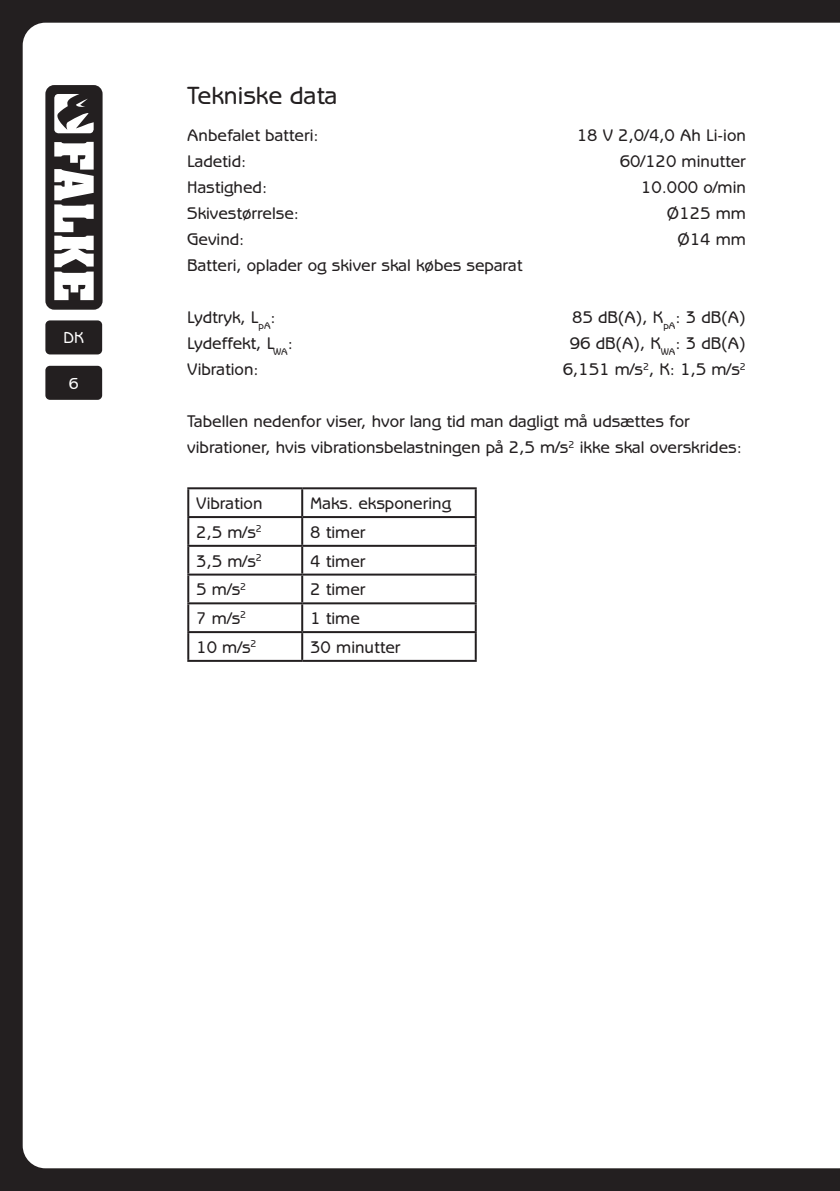
<style>
.page{position:relative;width:840px;height:1191px;background:#fff}
.page>*{position:absolute;margin:0;border:0;box-sizing:border-box;transform-origin:0 0}
.t1{font:500 25px "Benguiat Gothic LT";color:#231f20}
.t2{font:500 17px/26px "Benguiat Gothic LT";color:#231f20}
.t3{font:500 16px "Benguiat Gothic LT";color:#fff}
</style>
<div class="page">
<div style="left:0;top:0;width:839px;height:1191px;background:#231f20"></div>
<div style="left:23px;top:23px;width:816px;height:1145px;background:#fff"></div>
<div style="left:45px;top:366px;width:57px;height:34px;background:#231f20;border-radius:5px"></div>
<div style="left:45px;top:320px;width:57px;height:34px;background:#231f20;border-radius:5px"></div>
<svg style="left:45px;top:85px;width:57px;height:225px"></svg>
<hr style="left:187px;top:487px;width:115px;height:2px;background:#231f20">
<hr style="left:187px;top:489px;width:2px;height:27px;background:#231f20">
<hr style="left:302px;top:487px;width:174px;height:2px;background:#231f20">
<hr style="left:301px;top:489px;width:2px;height:27px;background:#231f20">
<hr style="left:474px;top:489px;width:2px;height:27px;background:#231f20">
<hr style="left:187px;top:516px;width:115px;height:2px;background:#231f20">
<hr style="left:187px;top:518px;width:2px;height:27px;background:#231f20">
<hr style="left:302px;top:516px;width:174px;height:2px;background:#231f20">
<hr style="left:301px;top:518px;width:2px;height:27px;background:#231f20">
<hr style="left:474px;top:518px;width:2px;height:27px;background:#231f20">
<hr style="left:187px;top:545px;width:115px;height:2px;background:#231f20">
<hr style="left:187px;top:547px;width:2px;height:26px;background:#231f20">
<hr style="left:302px;top:545px;width:174px;height:2px;background:#231f20">
<hr style="left:301px;top:547px;width:2px;height:26px;background:#231f20">
<hr style="left:474px;top:547px;width:2px;height:26px;background:#231f20">
<hr style="left:187px;top:573px;width:115px;height:2px;background:#231f20">
<hr style="left:187px;top:575px;width:2px;height:27px;background:#231f20">
<hr style="left:302px;top:573px;width:174px;height:2px;background:#231f20">
<hr style="left:301px;top:575px;width:2px;height:27px;background:#231f20">
<hr style="left:474px;top:575px;width:2px;height:27px;background:#231f20">
<hr style="left:187px;top:602px;width:115px;height:2px;background:#231f20">
<hr style="left:187px;top:604px;width:2px;height:27px;background:#231f20">
<hr style="left:302px;top:602px;width:174px;height:2px;background:#231f20">
<hr style="left:301px;top:604px;width:2px;height:27px;background:#231f20">
<hr style="left:474px;top:604px;width:2px;height:27px;background:#231f20">
<hr style="left:187px;top:631px;width:115px;height:2px;background:#231f20">
<hr style="left:187px;top:633px;width:2px;height:27px;background:#231f20">
<hr style="left:302px;top:631px;width:174px;height:2px;background:#231f20">
<hr style="left:301px;top:633px;width:2px;height:27px;background:#231f20">
<hr style="left:474px;top:633px;width:2px;height:27px;background:#231f20">
<hr style="left:187px;top:660px;width:115px;height:2px;background:#231f20">
<hr style="left:302px;top:660px;width:174px;height:2px;background:#231f20">
<p class="t3" style="left:63px;top:329px;width:22px">DK</p>
<p class="t3" style="left:69px;top:374px;width:11px">6</p>
<h1 class="t1" style="left:187px;top:81px;width:151px">Tekniske data</h1>
<p class="t2" style="left:187px;top:122px;width:133px">Anbefalet batteri:</p>
<p class="t2" style="left:576px;top:122px;width:170px">18 V 2,0/4,0 Ah Li-ion</p>
<p class="t2" style="left:187px;top:148px;width:61px">Ladetid:</p>
<p class="t2" style="left:619px;top:148px;width:128px">60/120 minutter</p>
<p class="t2" style="left:187px;top:174px;width:81px">Hastighed:</p>
<p class="t2" style="left:640px;top:174px;width:106px">10.000 o/min</p>
<p class="t2" style="left:187px;top:200px;width:113px">Skivestørrelse:</p>
<p class="t2" style="left:666px;top:200px;width:80px">Ø125 mm</p>
<p class="t2" style="left:187px;top:226px;width:59px">Gevind:</p>
<p class="t2" style="left:677px;top:226px;width:70px">Ø14 mm</p>
<p class="t2" style="left:187px;top:252px;width:336px">Batteri, oplader og skiver skal købes separat</p>
<p class="t2" style="left:187px;top:304px;width:90px">Lydtryk, L<sub>pA</sub>:</p>
<p class="t2" style="left:572px;top:304px;width:175px">85 dB(A), K<sub>pA</sub>: 3 dB(A)</p>
<p class="t2" style="left:187px;top:330px;width:107px">Lydeffekt, L<sub>WA</sub>:</p>
<p class="t2" style="left:569px;top:330px;width:177px">96 dB(A), K<sub>WA</sub>: 3 dB(A)</p>
<p class="t2" style="left:187px;top:356px;width:73px">Vibration:</p>
<p class="t2" style="left:562px;top:356px;width:184px">6,151 m/s<sup>2</sup>, K: 1,5 m/s<sup>2</sup></p>
<p class="t2" style="left:187px;top:408px;width:555px">Tabellen nedenfor viser, hvor lang tid man dagligt må udsættes for vibrationer, hvis vibrationsbelastningen på 2,5 m/s<sup>2</sup> ikke skal overskrides:</p>
<p class="t2" style="left:196px;top:490px;width:68px">Vibration</p>
<p class="t2" style="left:310px;top:490px;width:142px">Maks. eksponering</p>
<p class="t2" style="left:196px;top:519px;width:67px">2,5 m/s<sup>2</sup></p>
<p class="t2" style="left:310px;top:519px;width:57px">8 timer</p>
<p class="t2" style="left:196px;top:548px;width:67px">3,5 m/s<sup>2</sup></p>
<p class="t2" style="left:310px;top:548px;width:57px">4 timer</p>
<p class="t2" style="left:196px;top:576px;width:51px">5 m/s<sup>2</sup></p>
<p class="t2" style="left:310px;top:576px;width:57px">2 timer</p>
<p class="t2" style="left:196px;top:605px;width:51px">7 m/s<sup>2</sup></p>
<p class="t2" style="left:310px;top:605px;width:51px">1 time</p>
<p class="t2" style="left:196px;top:634px;width:62px">10 m/s<sup>2</sup></p>
<p class="t2" style="left:310px;top:634px;width:92px">30 minutter</p>
</div>
